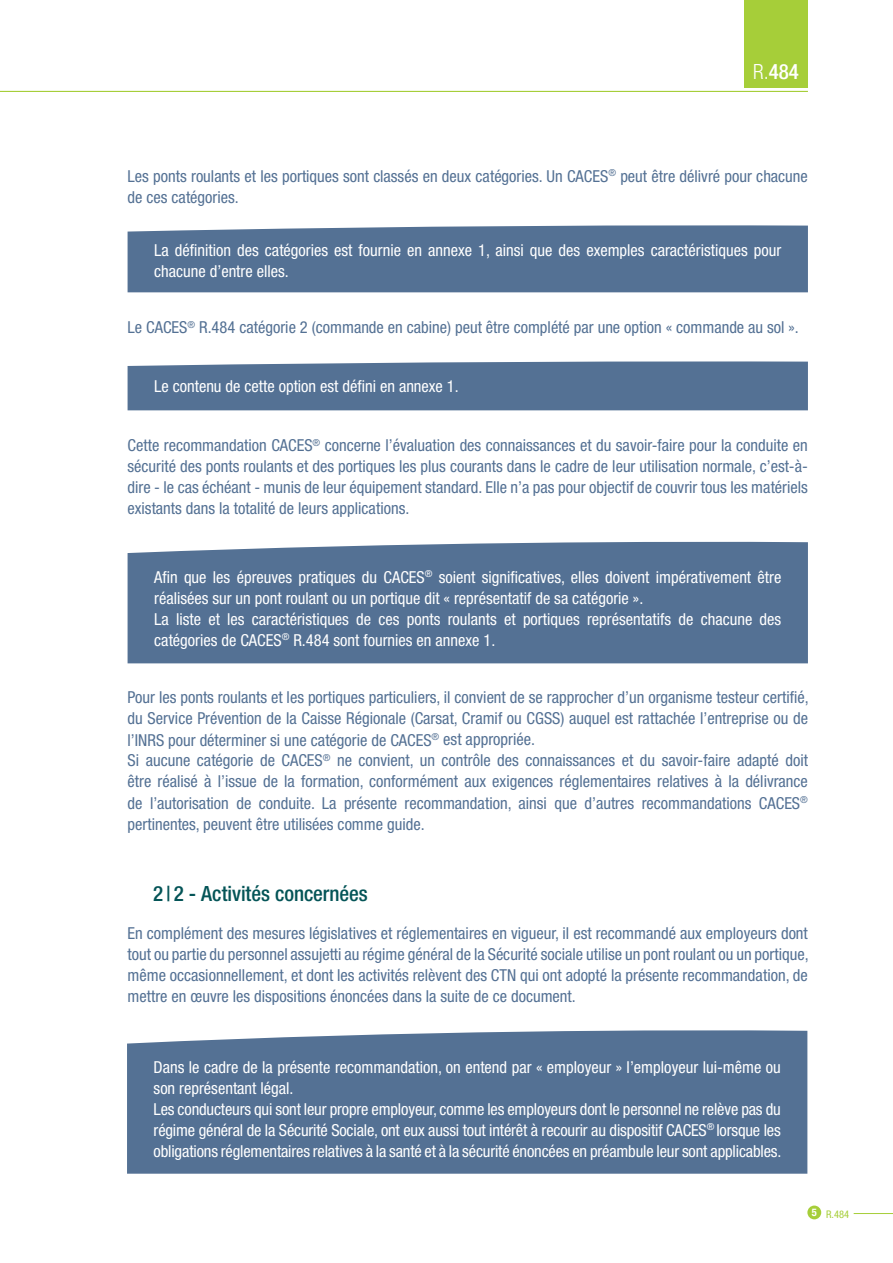
<style>
.page{position:relative;width:893px;height:1263px;background:#fff}
.page>*{position:absolute;margin:0;border:0;box-sizing:border-box;transform-origin:0 0}
.t1{font:500 condensed 21px "Helvetica Neue LT Std";letter-spacing:-.005em;color:#045457}
.t2{font:500 condensed 21px "Helvetica Neue LT Std";color:#fff}
.t3{font:condensed 16.5px/21px "Helvetica Neue LT Std";color:#547194}
.t4{font:condensed 16.5px/21px "Helvetica Neue LT Std";color:#fff}
.t5{font:condensed 10.5px "Helvetica Neue LT Std";color:#a6ce39}
.s1{font-weight:300}
.s2{font-weight:700;color:#fff}
</style>
<div class="page">
<hr style="left:854px;top:1213px;width:39px;height:1px;background:#a6ce39">
<div style="left:807px;top:1205px;width:14px;height:14px;background:#a6ce39;border-radius:50%"></div>
<hr style="left:0;top:91px;width:808px;height:1px;background:#a6ce39">
<div style="left:744px;top:0;width:64px;height:87px;background:#a6ce39"></div>
<div style="left:128px;top:225px;width:680px;height:67px;background:#547194"></div>
<div style="left:128px;top:361px;width:680px;height:49px;background:#547194"></div>
<div style="left:128px;top:541px;width:680px;height:122px;background:#547194"></div>
<div style="left:127px;top:1030px;width:680px;height:144px;background:#547194"></div>
<p class="t2" style="left:753px;top:59px;width:47px"><span class="s1">R.</span>484</p>
<p class="t3" style="left:128px;top:165px;width:682px">Les ponts roulants et les portiques sont classés en deux catégories. Un CACES<sup>®</sup> peut être délivré pour chacune de ces catégories.</p>
<p class="t4" style="left:154px;top:240px;width:629px">La définition des catégories est fournie en annexe 1, ainsi que des exemples caractéristiques pour chacune d’entre elles.</p>
<p class="t3" style="left:128px;top:317px;width:673px">Le CACES<sup>®</sup> R.484 catégorie 2 (commande en cabine) peut être complété par une option « commande au sol ».</p>
<p class="t4" style="left:154px;top:376px;width:306px">Le contenu de cette option est défini en annexe 1.</p>
<p class="t3" style="left:128px;top:435px;width:682px;text-align:justify">Cette recommandation CACES<sup>®</sup> concerne l’évaluation des connaissances et du savoir-faire pour la conduite en sécurité des ponts roulants et des portiques les plus courants dans le cadre de leur utilisation normale, c’est-à&shy;dire - le cas échéant - munis de leur équipement standard. Elle n’a pas pour objectif de couvrir tous les matériels existants dans la totalité de leurs applications.</p>
<p class="t4" style="left:154px;top:566px;width:629px">Afin que les épreuves pratiques du CACES<sup>®</sup> soient significatives, elles doivent impérativement être réalisées sur un pont roulant ou un portique dit « représentatif de sa catégorie ».<br>La liste et les caractéristiques de ces ponts roulants et portiques représentatifs de chacune des catégories de CACES<sup>®</sup> R.484 sont fournies en annexe 1.</p>
<p class="t3" style="left:128px;top:687px;width:683px">Pour les ponts roulants et les portiques particuliers, il convient de se rapprocher d’un organisme testeur certifié, du Service Prévention de la Caisse Régionale (Carsat, Cramif ou CGSS) auquel est rattachée l’entreprise ou de l’INRS pour déterminer si une catégorie de CACES<sup>®</sup> est appropriée.<br>Si aucune catégorie de CACES<sup>®</sup> ne convient, un contrôle des connaissances et du savoir-faire adapté doit être réalisé à l’issue de la formation, conformément aux exigences réglementaires relatives à la délivrance de l’autorisation de conduite. La présente recommandation, ainsi que d’autres recommandations CACES<sup>® </sup>pertinentes, peuvent être utilisées comme guide.</p>
<p class="t1" style="left:153px;top:881px;width:216px">2 | 2 - Activités concernées</p>
<p class="t3" style="left:128px;top:922px;width:683px;text-align:justify">En complément des mesures législatives et réglementaires en vigueur, il est recommandé aux employeurs dont tout ou partie du personnel assujetti au régime général de la Sécurité sociale utilise un pont roulant ou un portique, même occasionnellement, et dont les activités relèvent des CTN qui ont adopté la présente recommandation, de mettre en œuvre les dispositions énoncées dans la suite de ce document.</p>
<p class="t4" style="left:154px;top:1056px;width:629px">Dans le cadre de la présente recommandation, on entend par « employeur » l’employeur lui-même ou son représentant légal.<br>Les conducteurs qui sont leur propre employeur, comme les employeurs dont le personnel ne relève pas du régime général de la Sécurité Sociale, ont eux aussi tout intérêt à recourir au dispositif CACES<sup>®</sup> lorsque les obligations réglementaires relatives à la santé et à la sécurité énoncées en préambule leur sont applicables.</p>
<p class="t5" style="left:812px;top:1208px;width:39px"><span class="s2">5</span> R.484</p>
</div>
